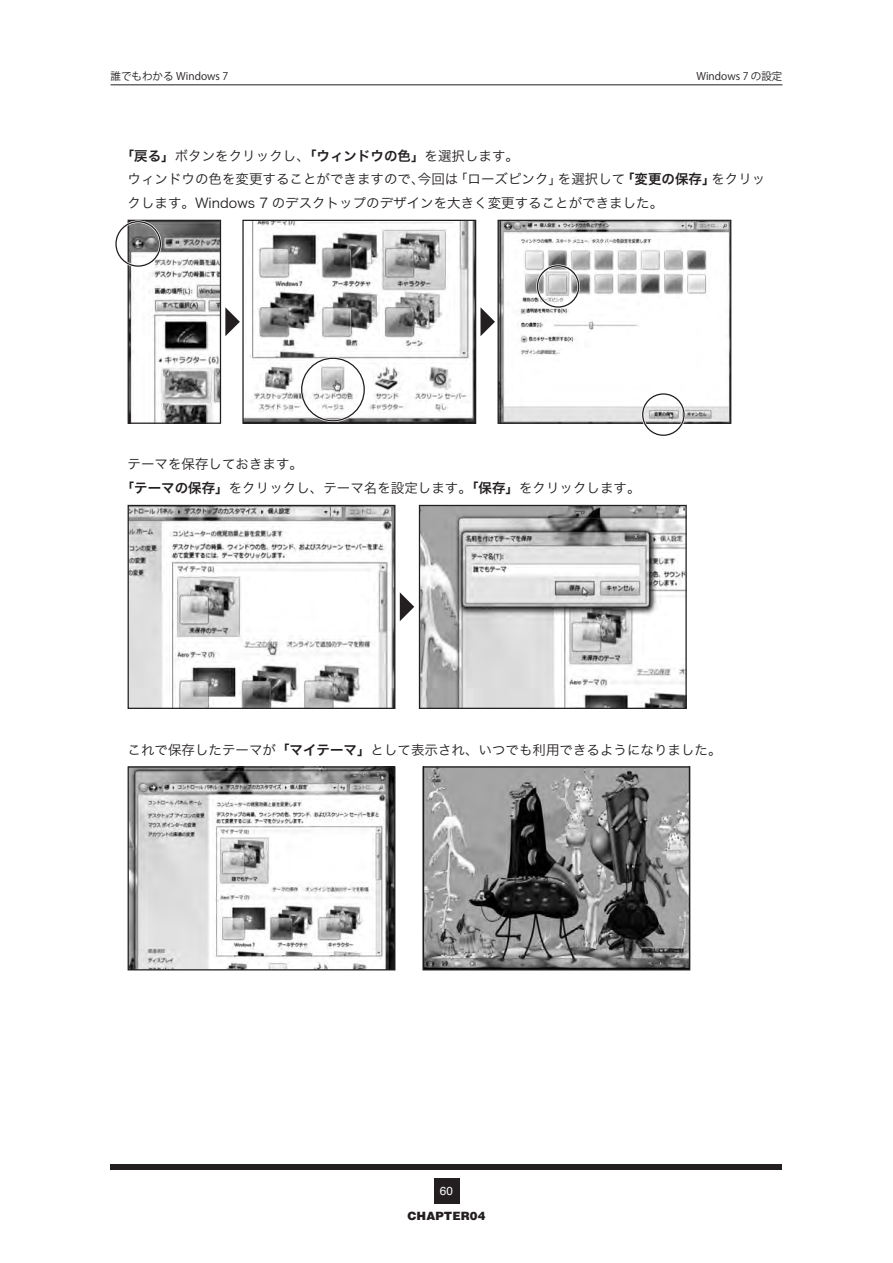
<style>
.page{position:relative;width:893px;height:1263px;background:#fff}
.page>*{position:absolute;margin:0;border:0;box-sizing:border-box;transform-origin:0 0}
.t1{font:13.5px/23.7px "Hira Kaku Pro W3";color:#231f20}
.t2{font:900 11.7px "Helvetica";color:#231f20}
.t3{font:11.7px "Helvetica";color:#fff}
.t4{font:10.5px "Koz Go Std";color:#231f20}
.s1{font-family:"Hira Kaku Pro W6"}
</style>
<div class="page">
<div style="left:434px;top:1178px;width:25px;height:25px;background:#231f20"></div>
<div style="left:111px;top:1164px;width:671px;height:5px;background:#231f20"></div>
<hr style="left:111px;top:85px;width:671px;height:1px;background:#231f20">
<img style="left:130px;top:222px;width:89px;height:200px">
<div style="left:128px;top:220px;width:93px;height:204px;border:1px solid #231f20"></div>
<img style="left:244px;top:222px;width:230px;height:200px">
<div style="left:242px;top:220px;width:234px;height:204px;border:1px solid #231f20"></div>
<img style="left:499px;top:222px;width:230px;height:200px">
<div style="left:497px;top:220px;width:234px;height:204px;border:1px solid #231f20"></div>
<svg style="left:225px;top:307px;width:15px;height:29px"></svg>
<svg style="left:480px;top:307px;width:15px;height:29px"></svg>
<img style="left:130px;top:507px;width:263px;height:200px">
<div style="left:128px;top:505px;width:267px;height:204px;border:1px solid #231f20"></div>
<img style="left:421px;top:507px;width:264px;height:200px">
<div style="left:419px;top:505px;width:268px;height:204px;border:1px solid #231f20"></div>
<svg style="left:400px;top:592px;width:14px;height:29px"></svg>
<img style="left:130px;top:768px;width:263px;height:200px">
<div style="left:128px;top:766px;width:267px;height:204px;border:1px solid #231f20"></div>
<img style="left:424px;top:768px;width:264px;height:200px">
<div style="left:422px;top:766px;width:268px;height:204px;border:1px solid #231f20"></div>
<div style="left:115px;top:220px;width:47px;height:47px;border:3px solid #fff;border-radius:50%"></div>
<div style="left:300px;top:357px;width:65px;height:65px;border:3px solid #fff;border-radius:50%"></div>
<div style="left:536px;top:264px;width:44px;height:44px;border:3px solid #fff;border-radius:50%"></div>
<div style="left:641px;top:393px;width:44px;height:43px;border:3px solid #fff;border-radius:50%"></div>
<div style="left:115px;top:221px;width:46px;height:46px;border:1px solid #231f20;border-radius:50%"></div>
<div style="left:301px;top:358px;width:64px;height:63px;border:1px solid #231f20;border-radius:50%"></div>
<div style="left:537px;top:265px;width:42px;height:43px;border:1px solid #231f20;border-radius:50%"></div>
<div style="left:642px;top:393px;width:43px;height:43px;border:1px solid #231f20;border-radius:50%"></div>
<p class="t4" style="left:111px;top:69px;width:119px">誰でもわかる Windows 7</p>
<p class="t4" style="left:696px;top:69px;width:88px">Windows 7 の設定</p>
<p class="t1" style="left:121px;top:143px;width:400px"><span class="s1">「戻る」</span>ボタンをクリックし、<span class="s1">「ウィンドウの色」</span>を選択します。</p>
<p class="t1" style="left:128px;top:166px;width:639px">ウィンドウの色を変更することができますので、今回は「ローズピンク」を選択して<span class="s1">「変更の保存」</span>をクリックします。Windows 7 のデスクトップのデザインを大きく変更することができました。</p>
<p class="t1" style="left:128px;top:452px;width:177px">テーマを保存しておきます。</p>
<p class="t1" style="left:121px;top:475px;width:521px"><span class="s1">「テーマの保存」</span>をクリックし、テーマ名を設定します。<span class="s1">「保存」</span>をクリックします。</p>
<p class="t1" style="left:128px;top:737px;width:596px">これで保存したテーマが<span class="s1">「マイテーマ」</span>として表示され、いつでも利用できるようになりました。</p>
<p class="t3" style="left:440px;top:1181px;width:15px">60</p>
<p class="t2" style="left:407px;top:1208px;width:79px">CHAPTER04</p>
</div>
